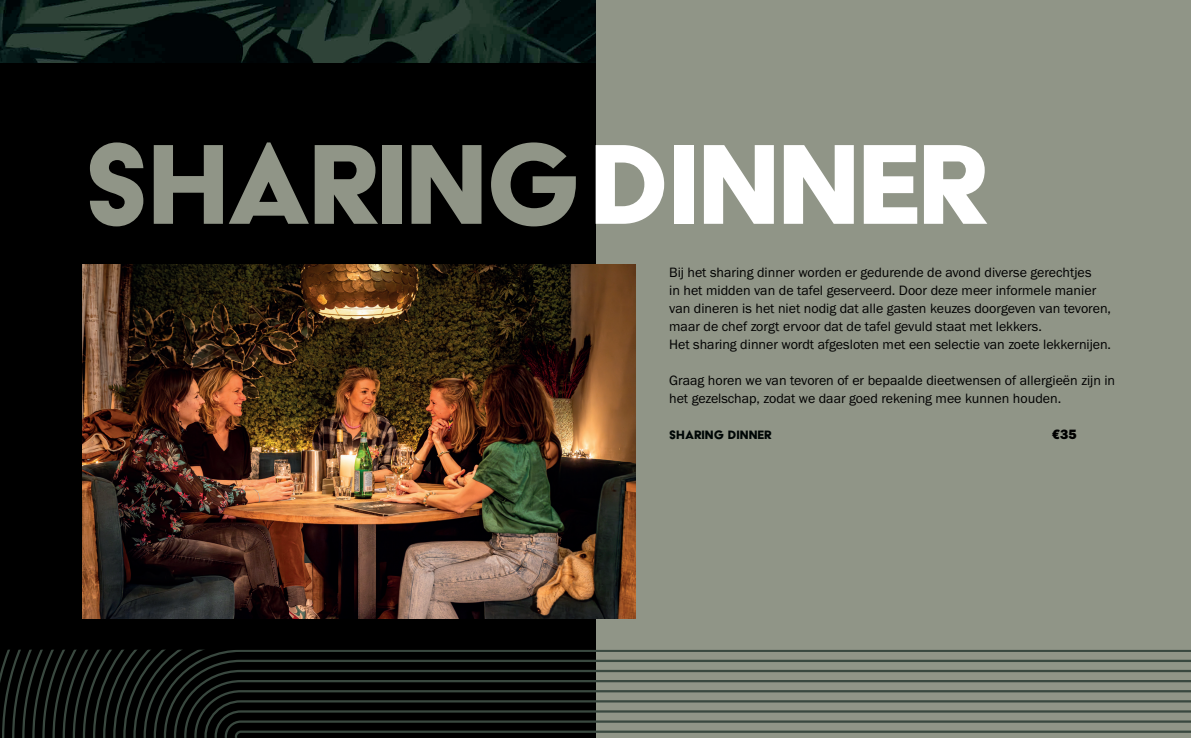
<style>
.page{position:relative;width:1191px;height:738px;background:#fff}
.page>*{position:absolute;margin:0;border:0;box-sizing:border-box;transform-origin:0 0}
.t1{font:131px "Acier BAT Text Solid";letter-spacing:-.02em;color:#909587}
.t2{font:14px/18px "Franklin Gothic URW Boo";color:#000}
.t3{font:14px "Acier BAT Text Solid";color:#000706}
.t4{font:14px "Franklin Gothic URW Hea";color:#000}
.s1{color:#fff}
</style>
<div class="page">
<div style="left:0;top:0;width:1191px;height:737px;background:#909587"></div>
<div style="left:0;top:62px;width:595px;height:675px;background:#000"></div>
<svg style="left:0;top:649px;width:1191px;height:88px"></svg>
<img style="left:0;top:0;width:595px;height:62px">
<img style="left:82px;top:264px;width:553px;height:354px">
<h1 class="t1" style="left:84px;top:115px;width:905px">SHARING <span class="s1">DINNER</span></h1>
<p class="t2" style="left:669px;top:263px;width:443px">Bij het sharing dinner worden er gedurende de avond diverse gerechtjes<br>in het midden van de tafel geserveerd. Door deze meer informele manier van dineren is het niet nodig dat alle gasten keuzes doorgeven van tevoren, maar de chef zorgt ervoor dat de tafel gevuld staat met lekkers.<br>Het sharing dinner wordt afgesloten met een selectie van zoete lekkernijen.</p>
<p class="t2" style="left:669px;top:371px;width:447px">Graag horen we van tevoren of er bepaalde dieetwensen of allergieën zijn in het gezelschap, zodat we daar goed rekening mee kunnen houden.</p>
<p class="t3" style="left:669px;top:427px;width:104px">SHARING DINNER</p>
<p class="t4" style="left:1052px;top:425px;width:26px">€35</p>
</div>
